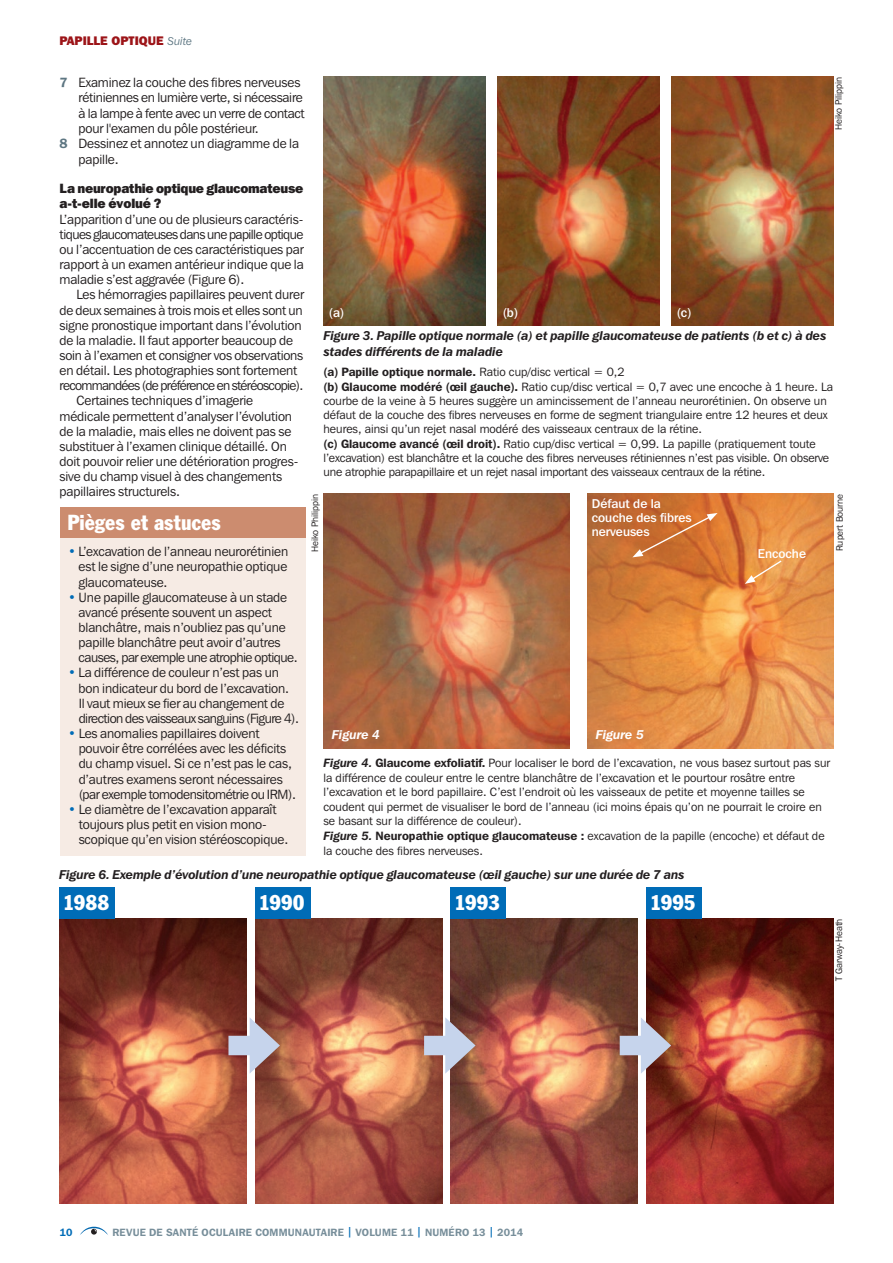
<style>
.page{position:relative;width:893px;height:1263px;background:#fff}
.page>*{position:absolute;margin:0;border:0;box-sizing:border-box;transform-origin:0 0}
.t1{font:condensed 21.3px "Franklin Gothic BT";color:#fff}
.t2{font:condensed 21px "Franklin Gothic BT";letter-spacing:-.01em;color:#fff}
.t3{font:13.35px/15.1px "Franklin Gothic IT Cby BT";letter-spacing:-.01em;color:#231f20}
.t4{font:800 13.35px/15.5px "Franklin Gothic IT Cby BT";letter-spacing:-.02em;color:#231f20}
.t5{font:13.35px "Franklin Gothic IT Cby BT";letter-spacing:-.05em;color:#231f20}
.t6{font:italic 600 12.75px/15.8px "Franklin Gothic IT Cby BT";letter-spacing:-.005em;color:#231f20}
.t7{font:500 12.75px/14.2px "Franklin Gothic IT Cby BT";color:#fff}
.t8{font:italic 600 12.75px "Franklin Gothic IT Cby BT";color:#fff}
.t9{font:800 12.3px "Franklin Gothic IT Cby BT";color:#9c1418}
.t10{font:12px/14.2px "Franklin Gothic IT Cby BT";color:#231f20}
.t11{font:600 10.5px "Franklin Gothic IT Cby BT";letter-spacing:.02em;color:#778e9a}
.t12{font:600 10.5px "Franklin Gothic IT Cby BT";color:#006cb7}
.t13{font:9.3px "Franklin Gothic IT Cby BT";color:#231f20}
.s1{font-weight:400;font-style:italic;font-size:11.25px;color:#5d7682}
.s2{font-weight:600;color:#5d7682}
.s3{font-weight:600}
.s4{font-weight:800;color:#006cb7}
.s5{font-weight:600;font-style:italic}
.s6{color:#006cb7}
</style>
<div class="page">
<svg style="left:80px;top:1227px;width:28px;height:8px"></svg>
<img style="left:323px;top:494px;width:246px;height:254px">
<img style="left:587px;top:494px;width:246px;height:254px">
<svg style="left:745px;top:559px;width:38px;height:25px"></svg>
<img style="left:323px;top:77px;width:163px;height:248px">
<img style="left:497px;top:77px;width:162px;height:248px">
<img style="left:671px;top:77px;width:162px;height:248px">
<svg style="left:632px;top:513px;width:86px;height:44px;background:#ce7438"></svg>
<img style="left:60px;top:918px;width:187px;height:285px">
<img style="left:255px;top:918px;width:187px;height:285px">
<img style="left:451px;top:918px;width:187px;height:285px">
<img style="left:646px;top:918px;width:187px;height:285px">
<div style="left:60px;top:887px;width:55px;height:31px;background:#006cb7"></div>
<div style="left:255px;top:887px;width:55px;height:31px;background:#006cb7"></div>
<div style="left:451px;top:887px;width:55px;height:31px;background:#006cb7"></div>
<div style="left:646px;top:887px;width:56px;height:31px;background:#006cb7"></div>
<div style="left:228px;top:1036px;width:33px;height:19px;background:#c6d4ec"></div>
<svg style="left:250px;top:1017px;width:30px;height:57px;background:#a88e91"></svg>
<div style="left:424px;top:1036px;width:33px;height:19px;background:#c6d4ec"></div>
<svg style="left:445px;top:1017px;width:31px;height:57px;background:#a69194"></svg>
<div style="left:620px;top:1036px;width:32px;height:19px;background:#c6d4ec"></div>
<svg style="left:641px;top:1017px;width:30px;height:57px;background:#a08585"></svg>
<div style="left:60px;top:535px;width:245px;height:321px;background:#f6ebe4"></div>
<div style="left:60px;top:507px;width:245px;height:30px;background:#cc8c6f"></div>
<p class="t9" style="left:60px;top:33px;width:134px">PAPILLE OPTIQUE <span class="s1">Suite</span></p>
<p class="t13" style="left:833px;top:130px;width:55px;rotate:-90deg">Heiko Pilippin</p>
<p class="t3" style="left:60px;top:74px;width:242px"><span class="s2">7</span> Examinez la couche des fibres nerveuses</p>
<p class="t3" style="left:79px;top:90px;width:226px">rétiniennes en lumière verte, si nécessaire</p>
<p class="t3" style="left:79px;top:105px;width:228px">à la lampe à fente avec un verre de contact</p>
<p class="t3" style="left:79px;top:120px;width:182px">pour l'examen du pôle postérieur.</p>
<p class="t3" style="left:60px;top:136px;width:241px"><span class="s2">8</span> Dessinez et annotez un diagramme de la</p>
<p class="t3" style="left:79px;top:151px;width:42px">papille.</p>
<p class="t4" style="left:60px;top:180px;width:245px">La neuropathie optique glaucomateuse a-t-elle évolué ?</p>
<p class="t3" style="left:60px;top:211px;width:246px;text-align:justify">L’apparition d’une ou de plusieurs caractéris&shy;tiques glaucomateuses dans une papille optique ou l’accentuation de ces caractéristiques par rapport à un examen antérieur indique que la maladie s’est aggravée (Figure 6).</p>
<p class="t3" style="left:77px;top:287px;width:229px">Les hémorragies papillaires peuvent durer</p>
<p class="t3" style="left:60px;top:302px;width:245px">de deux semaines à trois mois et elles sont un</p>
<p class="t3" style="left:60px;top:317px;width:244px">signe pronostique important dans l’évolution</p>
<p class="t3" style="left:60px;top:332px;width:235px">de la maladie. Il faut apporter beaucoup de</p>
<p class="t3" style="left:60px;top:348px;width:245px">soin à l’examen et consigner vos observations</p>
<p class="t3" style="left:60px;top:363px;width:239px">en détail. Les photographies sont fortement</p>
<p class="t5" style="left:60px;top:377px;width:245px">recommandées (de préférence en stéréoscopie).</p>
<p class="t3" style="left:77px;top:393px;width:178px">Certaines techniques d’imagerie</p>
<p class="t3" style="left:60px;top:408px;width:234px">médicale permettent d’analyser l’évolution</p>
<p class="t3" style="left:60px;top:423px;width:233px">de la maladie, mais elles ne doivent pas se</p>
<p class="t3" style="left:60px;top:438px;width:229px">substituer à l’examen clinique détaillé. On</p>
<p class="t3" style="left:60px;top:454px;width:240px">doit pouvoir relier une détérioration progres-</p>
<p class="t3" style="left:60px;top:469px;width:224px">sive du champ visuel à des changements</p>
<p class="t3" style="left:60px;top:484px;width:122px">papillaires structurels.</p>
<p class="t7" style="left:329px;top:305px;width:17px">(a)</p>
<p class="t7" style="left:503px;top:305px;width:17px">(b)</p>
<p class="t7" style="left:677px;top:305px;width:16px">(c)</p>
<p class="t6" style="left:323px;top:328px;width:505px">Figure 3. Papille optique normale (a) et papille glaucomateuse de patients (b et c) à des stades différents de la maladie</p>
<p class="t10" style="left:323px;top:365px;width:511px"><span class="s3">(a) Papille optique normale.</span> Ratio cup/disc vertical = 0,2<br><span class="s3">(b) Glaucome modéré (œil gauche).</span> Ratio cup/disc vertical = 0,7 avec une encoche à 1 heure. La courbe de la veine à 5 heures suggère un amincissement de l’anneau neurorétinien. On observe un défaut de la couche des fibres nerveuses en forme de segment triangulaire entre 12 heures et deux heures, ainsi qu’un rejet nasal modéré des vaisseaux centraux de la rétine.<br><span class="s3">(c) Glaucome avancé (œil droit).</span> Ratio cup/disc vertical = 0,99. La papille (pratiquement toute l’excavation) est blanchâtre et la couche des fibres nerveuses rétiniennes n’est pas visible. On observe une atrophie parapapillaire et un rejet nasal important des vaisseaux centraux de la rétine.</p>
<p class="t13" style="left:834px;top:551px;width:59px;rotate:-90deg">Rupert Bourne</p>
<p class="t13" style="left:309px;top:552px;width:60px;rotate:-90deg">Heiko Philippin</p>
<p class="t7" style="left:592px;top:496px;width:101px">Défaut de la couche des fibres nerveuses</p>
<h1 class="t1" style="left:68px;top:508px;width:155px">Pièges et astuces</h1>
<p class="t3" style="left:79px;top:544px;width:211px;text-align:justify;text-indent:-11px"><span class="s4">•</span> L’excavation de l’anneau neurorétinien est le signe d’une neuropathie optique glaucomateuse.</p>
<p class="t3" style="left:79px;top:589px;width:221px;text-indent:-11px"><span class="s4">•</span> Une papille glaucomateuse à un stade avancé présente souvent un aspect blanchâtre, mais n’oubliez pas qu’une papille blanchâtre peut avoir d’autres causes, par exemple une atrophie optique.</p>
<p class="t3" style="left:79px;top:665px;width:222px;text-indent:-11px"><span class="s4">•</span> La différence de couleur n’est pas un bon indicateur du bord de l’excavation.<br>Il vaut mieux se fier au changement de direction des vaisseaux sanguins (Figure 4).</p>
<p class="t3" style="left:79px;top:726px;width:219px;text-indent:-11px"><span class="s4">•</span> Les anomalies papillaires doivent pouvoir être corrélées avec les déficits du champ visuel. Si ce n’est pas le cas, d’autres examens seront nécessaires (par exemple tomodensitométrie ou IRM).</p>
<p class="t3" style="left:79px;top:801px;width:211px;text-indent:-11px"><span class="s4">•</span> Le diamètre de l’excavation apparaît toujours plus petit en vision mono&shy;scopique qu’en vision stéréoscopique.</p>
<p class="t7" style="left:758px;top:546px;width:50px">Encoche</p>
<p class="t8" style="left:332px;top:726px;width:50px">Figure 4</p>
<p class="t8" style="left:596px;top:726px;width:50px">Figure 5</p>
<p class="t10" style="left:323px;top:755px;width:508px;line-height:14.7px"><span class="s5">Figure 4.</span> <span class="s3">Glaucome exfoliatif.</span> Pour localiser le bord de l’excavation, ne vous basez surtout pas sur la différence de couleur entre le centre blanchâtre de l’excavation et le pourtour rosâtre entre l’excavation et le bord papillaire. C’est l’endroit où les vaisseaux de petite et moyenne tailles se coudent qui permet de visualiser le bord de l’anneau (ici moins épais qu’on ne pourrait le croire en se basant sur la différence de couleur).<br><span class="s5">Figure 5.</span> <span class="s3">Neuropathie optique glaucomateuse :</span> excavation de la papille (encoche) et défaut de la couche des fibres nerveuses.</p>
<p class="t6" style="left:59px;top:866px;width:627px">Figure 6. Exemple d’évolution d’une neuropathie optique glaucomateuse (œil gauche) sur une durée de 7 ans</p>
<h2 class="t2" style="left:63px;top:889px;width:48px">1988</h2>
<h2 class="t2" style="left:259px;top:889px;width:48px">1990</h2>
<h2 class="t2" style="left:454px;top:889px;width:48px">1993</h2>
<h2 class="t2" style="left:650px;top:889px;width:47px">1995</h2>
<p class="t12" style="left:60px;top:1225px;width:14px">10</p>
<p class="t11" style="left:112px;top:1225px;width:412px">REVUE DE SANTÉ OCULAIRE COMMUNAUTAIRE <span class="s6">|</span> VOLUME 11 <span class="s6">|</span> NUMÉRO 13 <span class="s6">|</span> 2014</p>
<p class="t13" style="left:833px;top:981px;width:64px;rotate:-90deg">T Garway-Heath</p>
</div>
